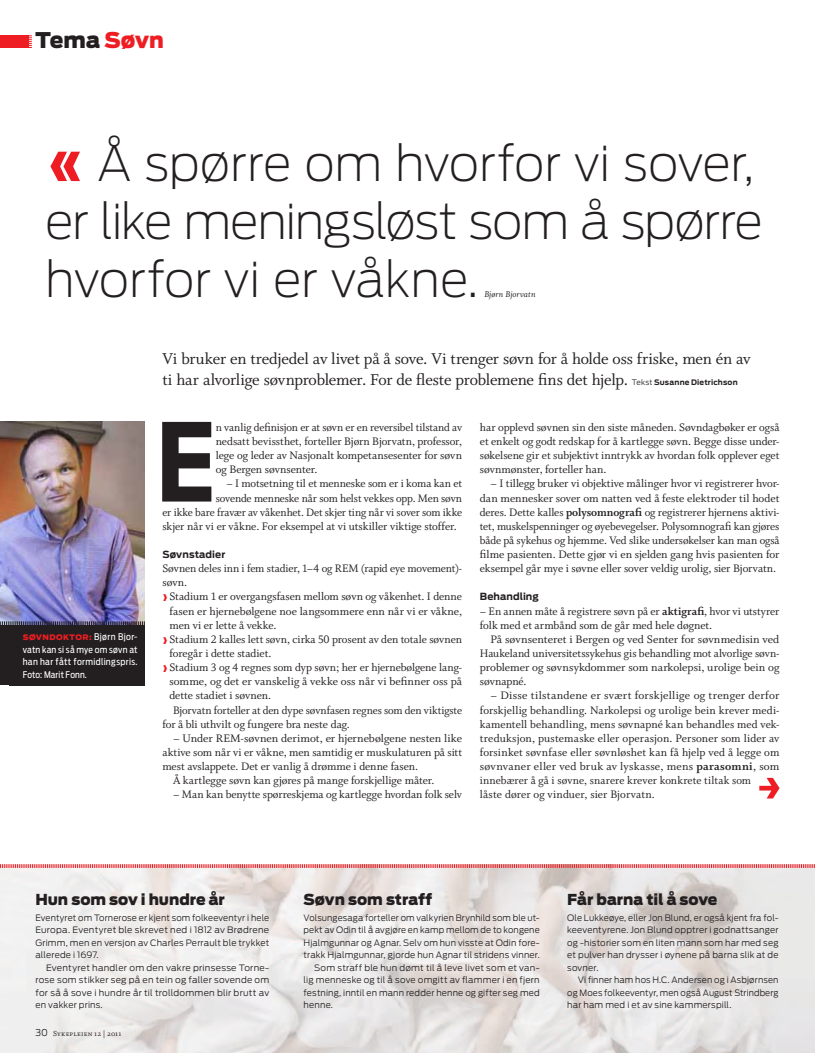
<style>
.page{position:relative;width:815px;height:1053px;background:#fff}
.page>*{position:absolute;margin:0;border:0;box-sizing:border-box;transform-origin:0 0}
.t1{font:700 107.38px "Antenna Cond";color:#231f20}
.t2{font:200 48.75px/58.1px "Antenna";letter-spacing:-.015em;color:#231f20}
.t3{font:900 21.5px "Antenna";color:#231f20}
.t4{font:17.5px/21.2px "Whitman Roman LF";letter-spacing:-.015em;color:#231f20}
.t5{font:900 15px "Antenna";letter-spacing:-.005em;color:#231f20}
.t6{font:12.12px/14.1px "Whitman Roman LF";color:#231f20;text-align:justify}
.t7{font:700 9.75px "Antenna";letter-spacing:.01em;color:#231f20}
.t8{font:9.38px "Whitman Italic LF";letter-spacing:.005em;color:#231f20}
.t9{font:9.12px/12.5px "Antenna Cond";letter-spacing:.03em;color:#fff;text-align:justify}
.t10{font:300 8.75px/12.5px "Antenna";letter-spacing:.015em;color:#231f20;text-align:justify}
.t11{font:8.12px "Whitman Small Caps Os F";letter-spacing:.02em;color:#231f20}
.t12{font:700 7.5px "Antenna";letter-spacing:.025em;color:#231f20}
.t13{font:900 7.5px "Antenna";letter-spacing:.05em;color:#ee1d23}
.s1{color:#ee1d23}
.s2{font-weight:900;font-size:51.25px;color:#ee1d23}
.s3{font-family:"Antenna Cond";font-weight:400;font-size:9.12px;color:#fff}
.s4{font-weight:300}
.s5{font-family:"Whitman Bold LF"}
.s6{font-family:"Antenna";font-weight:300;font-size:9.38px}
</style>
<div class="page">
<div style="left:0;top:35px;width:28px;height:13px;background:#ee1d23"></div>
<svg style="left:28px;top:35px;width:4px;height:13px"></svg>
<img style="left:0;top:868px;width:815px;height:184px">
<svg style="left:0;top:864px;width:815px;height:4px;background:#eb8082"></svg>
<img style="left:0;top:422px;width:145px;height:199px">
<svg style="left:759px;top:777px;width:21px;height:21px"></svg>
<div style="left:0;top:625px;width:23px;height:60px;background:#231f20"></div>
<svg style="left:0;top:621px;width:145px;height:4px"></svg>
<div style="left:9px;top:625px;width:136px;height:60px;background:#231f20"></div>
<h3 class="t3" style="left:35px;top:27px;width:130px">Tema <span class="s1">Søvn</span></h3>
<h2 class="t2" style="left:45px;top:134px;width:719px"><span class="s2">«</span> Å spørre om hvorfor vi sover, er like meningsløst som å spørre hvorfor vi er våkne.</h2>
<p class="t8" style="left:484px;top:289px;width:53px">Bjørn Bjorvatn</p>
<p class="t13" style="left:23px;top:632px;width:116px">SØVNDOKTOR: <span class="s3">Bjørn Bjor-</span></p>
<p class="t9" style="left:23px;top:643px;width:116px">vatn kan si så mye om søvn at han har fått formidlingspris.<br>Foto: Marit Fonn.</p>
<h3 class="t4" style="left:162px;top:348px;width:590px">Vi bruker en tredjedel av livet på å sove. Vi trenger søvn for å holde oss friske, men én av ti har alvorlige søvnproblemer. For de fleste problemene fins det hjelp.</h3>
<p class="t12" style="left:632px;top:377px;width:107px"><span class="s4">Tekst</span> Susanne Dietrichson</p>
<h1 class="t1" style="left:156px;top:398px;width:61px">E</h1>
<p class="t6" style="left:216px;top:420px;width:248px">n vanlig definisjon er at søvn er en reversibel tilstand av nedsatt bevissthet, forteller Bjørn Bjorvatn, professor, lege og leder av Nasjonalt kompetansesenter for søvn og Bergen søvnsenter.</p>
<p class="t6" style="left:226px;top:477px;width:237px">– I motsetning til et menneske som er i koma kan et</p>
<p class="t6" style="left:216px;top:491px;width:248px">sovende menneske når som helst vekkes opp. Men søvn</p>
<p class="t6" style="left:162px;top:505px;width:301px">er ikke bare fravær av våkenhet. Det skjer ting når vi sover som ikke</p>
<p class="t6" style="left:162px;top:519px;width:296px">skjer når vi er våkne. For eksempel at vi utskiller viktige stoffer.</p>
<p class="t7" style="left:162px;top:548px;width:64px">Søvnstadier</p>
<p class="t6" style="left:162px;top:561px;width:301px">Søvnen deles inn i fem stadier, 1–4 og REM (rapid eye movement)-</p>
<p class="t6" style="left:162px;top:575px;width:26px">søvn.</p>
<p class="t6" style="left:162px;top:590px;width:301px"><sub>››</sub> Stadium 1 er overgangsfasen mellom søvn og våkenhet. I denne</p>
<p class="t6" style="left:169px;top:604px;width:294px">fasen er hjernebølgene noe langsommere enn når vi er våkne,</p>
<p class="t6" style="left:169px;top:618px;width:109px">men vi er lette å vekke.</p>
<p class="t6" style="left:162px;top:632px;width:301px"><sub>››</sub> Stadium 2 kalles lett søvn, cirka 50 prosent av den totale søvnen</p>
<p class="t6" style="left:169px;top:646px;width:104px">foregår i dette stadiet.</p>
<p class="t6" style="left:162px;top:660px;width:301px"><sub>››</sub> Stadium 3 og 4 regnes som dyp søvn; her er hjernebølgene lang-</p>
<p class="t6" style="left:169px;top:674px;width:294px">somme, og det er vanskelig å vekke oss når vi befinner oss på</p>
<p class="t6" style="left:169px;top:688px;width:103px">dette stadiet i søvnen.</p>
<p class="t6" style="left:173px;top:703px;width:291px">Bjorvatn forteller at den dype søvnfasen regnes som den viktigste</p>
<p class="t6" style="left:162px;top:717px;width:189px">for å bli uthvilt og fungere bra neste dag.</p>
<p class="t6" style="left:173px;top:731px;width:291px">– Under REM-søvnen derimot, er hjernebølgene nesten like</p>
<p class="t6" style="left:162px;top:745px;width:301px">aktive som når vi er våkne, men samtidig er muskulaturen på sitt</p>
<p class="t6" style="left:162px;top:759px;width:257px">mest avslappete. Det er vanlig å drømme i denne fasen.</p>
<p class="t6" style="left:173px;top:773px;width:263px">Å kartlegge søvn kan gjøres på mange forskjellige måter.</p>
<p class="t6" style="left:173px;top:787px;width:291px">– Man kan benytte spørreskjema og kartlegge hvordan folk selv</p>
<p class="t6" style="left:480px;top:420px;width:301px">har opplevd søvnen sin den siste måneden. Søvndagbøker er også et enkelt og godt redskap for å kartlegge søvn. Begge disse under&shy;søkelsene gir et subjektivt inntrykk av hvordan folk opplever eget søvnmønster, forteller han.</p>
<p class="t6" style="left:480px;top:477px;width:301px;text-indent:11px">– I tillegg bruker vi objektive målinger hvor vi registrerer hvor&shy;dan mennesker sover om natten ved å feste elektroder til hodet deres. Dette kalles <span class="s5">polysomnografi</span> og registrerer hjernens aktivi&shy;tet, muskelspenninger og øyebevegelser. Polysomnografi kan gjøres både på sykehus og hjemme. Ved slike undersøkelser kan man også filme pasienten. Dette gjør vi en sjelden gang hvis pasienten for eksempel går mye i søvne eller sover veldig urolig, sier Bjorvatn.</p>
<p class="t7" style="left:480px;top:591px;width:61px">Behandling</p>
<p class="t6" style="left:480px;top:604px;width:301px">– En annen måte å registrere søvn på er <span class="s5">aktigrafi</span>, hvor vi utstyrer folk med et armbånd som de går med hele døgnet.</p>
<p class="t6" style="left:480px;top:632px;width:301px;text-indent:11px">På søvnsenteret i Bergen og ved Senter for søvnmedisin ved Haukeland universitetssykehus gis behandling mot alvorlige søvn&shy;problemer og søvnsykdommer som narkolepsi, urolige bein og søvnapné.</p>
<p class="t6" style="left:480px;top:688px;width:301px;text-align:left;text-indent:11px">– Disse tilstandene er svært forskjellige og trenger derfor forskjellig behandling. Narkolepsi og urolige bein krever medi&shy;kamentell behandling, mens søvnapné kan behandles med vek&shy;treduksjon, pustemaske eller operasjon. Personer som lider av forsinket søvnfase eller søvnløshet kan få hjelp ved å legge om søvnvaner eller ved bruk av lyskasse, mens <span class="s5">parasomni</span>, som innebærer å gå i søvne, snarere krever konkrete tiltak som<br>låste dører og vinduer, sier Bjorvatn.</p>
<p class="t5" style="left:35px;top:890px;width:191px">Hun som sov i hundre år</p>
<p class="t10" style="left:35px;top:911px;width:235px">Eventyret om Tornerose er kjent som folkeeventyr i hele Europa. Eventyret ble skrevet ned i 1812 av Brødrene Grimm, men en versjon av Charles Perrault ble trykket allerede i 1697.</p>
<p class="t10" style="left:35px;top:961px;width:235px;text-indent:11px">Eventyret handler om den vakre prinsesse Torne&shy;rose som stikker seg på en tein og faller sovende om for så å sove i hundre år til trolldommen blir brutt av en vakker prins.</p>
<p class="t11" style="left:35px;top:1029px;width:88px"><span class="s6">30</span> Sykepleien 12 | 2011</p>
<p class="t5" style="left:304px;top:890px;width:130px">Søvn som straff</p>
<p class="t10" style="left:304px;top:911px;width:238px">Volsungesaga forteller om valkyrien Brynhild som ble ut-</p>
<p class="t10" style="left:304px;top:923px;width:238px">pekt av Odin til å avgjøre en kamp mellom de to kongene</p>
<p class="t10" style="left:304px;top:936px;width:238px">Hjalmgunnar og Agnar. Selv om hun visste at Odin fore-</p>
<p class="t10" style="left:304px;top:948px;width:238px">trakk Hjalmgunnar, gjorde hun Agnar til stridens vinner.</p>
<p class="t10" style="left:314px;top:961px;width:227px">Som straff ble hun dømt til å leve livet som et van-</p>
<p class="t10" style="left:304px;top:973px;width:238px">lig menneske og til å sove omgitt av flammer i en fjern</p>
<p class="t10" style="left:304px;top:986px;width:238px">festning, inntil en mann redder henne og gifter seg med</p>
<p class="t10" style="left:304px;top:998px;width:31px">henne.</p>
<p class="t5" style="left:567px;top:890px;width:152px">Får barna til å sove</p>
<p class="t10" style="left:567px;top:911px;width:213px">Ole Lukkeøye, eller Jon Blund, er også kjent fra fol&shy;keeventyrene. Jon Blund opptrer i godnattsanger og -historier som en liten mann som har med seg et pulver han drysser i øynene på barna slik at de sovner.</p>
<p class="t10" style="left:567px;top:973px;width:213px;text-indent:11px">Vi finner ham hos H.C. Andersen og i Asbjørnsen og Moes folkeeventyr, men også August Strindberg har ham med i et av sine kammerspill.</p>
</div>
